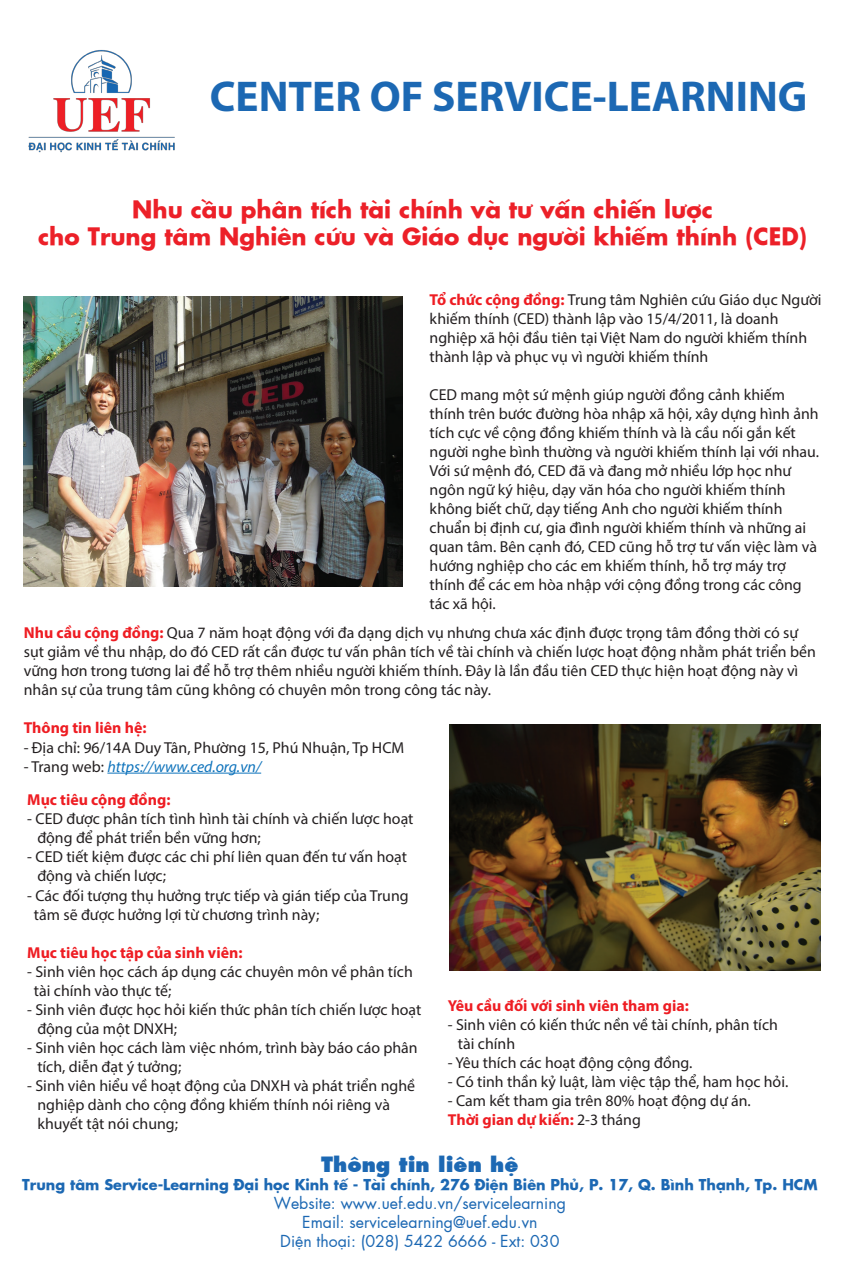
<style>
.page{position:relative;width:849px;height:1263px;background:#fff}
.page>*{position:absolute;margin:0;border:0;box-sizing:border-box;transform-origin:0 0}
.t1{font:700 43.2px "Myriad Pro";color:#1c68b3}
.t2{font:700 23.1px/27.6px "SFU Futura";color:#ec2028;text-align:center}
.t3{font:800 20.25px "SFU Futura";color:#1c68b3}
.t4{font:15.9px/19px "Myriad Pro";color:#231f20}
.t5{font:15.9px/19px "SFU Futura";color:#1c68b3;text-align:center}
.t6{font:700 15.9px "Myriad Pro";color:#ee1d23}
.t7{font:italic 15.9px/33.8px "Myriad Pro";color:#1074bc}
.t8{font:700 14.4px "SFU Futura";color:#1c68b3}
.s1{font-weight:700;color:#ee1d23}
.s2{font-style:normal;color:#231f20}
.s3{font-weight:700;font-style:normal;color:#ee1d23}
</style>
<div class="page">
<img style="left:28px;top:50px;width:147px;height:103px">
<img style="left:24px;top:297px;width:378px;height:290px">
<hr style="left:107px;top:773px;width:154px;height:1px;background:#1074bc">
<img style="left:449px;top:724px;width:372px;height:246px">
<h1 class="t1" style="left:210px;top:69px;width:599px">CENTER OF SERVICE-LEARNING</h1>
<h2 class="t2" style="left:38px;top:193px;width:770px">Nhu cầu phân tích tài chính và tư vấn chiến lược<br>cho Trung tâm Nghiên cứu và Giáo dục người khiếm thính (CED)</h2>
<p class="t4" style="left:430px;top:290px;width:393px"><span class="s1">Tổ chức cộng đồng:</span> Trung tâm Nghiên cứu Giáo dục Người khiếm thính (CED) thành lập vào 15/4/2011, là doanh nghiệp xã hội đầu tiên tại Việt Nam do người khiếm thính thành lập và phục vụ vì người khiếm thính</p>
<p class="t4" style="left:430px;top:385px;width:391px">CED mang một sứ mệnh giúp người đồng cảnh khiếm thính trên bước đường hòa nhập xã hội, xây dựng hình ảnh tích cực về cộng đồng khiếm thính và là cầu nối gắn kết người nghe bình thường và người khiếm thính lại với nhau.<br>Với sứ mệnh đó, CED đã và đang mở nhiều lớp học như ngôn ngữ ký hiệu, dạy văn hóa cho người khiếm thính không biết chữ, dạy tiếng Anh cho người khiếm thính chuẩn bị định cư, gia đình người khiếm thính và những ai quan tâm. Bên cạnh đó, CED cũng hỗ trợ tư vấn việc làm và hướng nghiệp cho các em khiếm thính, hỗ trợ máy trợ thính để các em hòa nhập với cộng đồng trong các công tác xã hội.</p>
<p class="t4" style="left:24px;top:623px;width:793px"><span class="s1">Nhu cầu cộng đồng:</span> Qua 7 năm hoạt động với đa dạng dịch vụ nhưng chưa xác định được trọng tâm đồng thời có sự sụt giảm về thu nhập, do đó CED rất cần được tư vấn phân tích về tài chính và chiến lược hoạt động nhằm phát triển bền vững hơn trong tương lai để hỗ trợ thêm nhiều người khiếm thính. Đây là lần đầu tiên CED thực hiện hoạt động này vì nhân sự của trung tâm cũng không có chuyên môn trong công tác này.</p>
<p class="t6" style="left:24px;top:718px;width:124px">Thông tin liên hệ:</p>
<p class="t4" style="left:24px;top:737px;width:382px">- Địa chỉ: 96/14A Duy Tân, Phường 15, Phú Nhuận, Tp HCM</p>
<p class="t7" style="left:24px;top:749px;width:239px"><span class="s2">- Trang web:</span> https://www.ced.org.vn/<br><span class="s3">Mục tiêu cộng đồng:</span></p>
<p class="t4" style="left:37px;top:809px;width:378px;text-indent:-10px">- CED được phân tích tình hình tài chính và chiến lược hoạt động để phát triển bền vững hơn;</p>
<p class="t4" style="left:37px;top:847px;width:371px;text-indent:-10px">- CED tiết kiệm được các chi phí liên quan đến tư vấn hoạt động và chiến lược;</p>
<p class="t4" style="left:34px;top:885px;width:376px;text-indent:-7px">- Các đối tượng thụ hưởng trực tiếp và gián tiếp của Trung tâm sẽ được hưởng lợi từ chương trình này;</p>
<p class="t6" style="left:27px;top:942px;width:217px">Mục tiêu học tập của sinh viên:</p>
<p class="t4" style="left:34px;top:961px;width:380px;text-indent:-7px">- Sinh viên học cách áp dụng các chuyên môn về phân tích tài chính vào thực tế;</p>
<p class="t4" style="left:37px;top:999px;width:385px;text-indent:-10px">- Sinh viên được học hỏi kiến thức phân tích chiến lược hoạt động của một DNXH;</p>
<p class="t4" style="left:37px;top:1037px;width:382px;text-indent:-10px">- Sinh viên học cách làm việc nhóm, trình bày báo cáo phân tích, diễn đạt ý tưởng;</p>
<p class="t4" style="left:37px;top:1076px;width:379px;text-indent:-10px">- Sinh viên hiểu về hoạt động của DNXH và phát triển nghề nghiệp dành cho cộng đồng khiếm thính nói riêng và khuyết tật nói chung;</p>
<p class="t6" style="left:448px;top:995px;width:242px">Yêu cầu đối với sinh viên tham gia:</p>
<p class="t4" style="left:458px;top:1015px;width:321px;text-indent:-10px">- Sinh viên có kiến thức nền về tài chính, phân tích tài chính</p>
<p class="t4" style="left:448px;top:1053px;width:246px">- Yêu thích các hoạt động cộng đồng.</p>
<p class="t4" style="left:448px;top:1072px;width:342px">- Có tinh thần kỷ luật, làm việc tập thể, ham học hỏi.</p>
<p class="t4" style="left:448px;top:1091px;width:304px">- Cam kết tham gia trên 80% hoạt động dự án.<br><span class="s1">Thời gian dự kiến:</span> 2-3 tháng</p>
<p class="t3" style="left:321px;top:1148px;width:199px">Thông tin liên hệ</p>
<p class="t8" style="left:22px;top:1172px;width:797px">Trung tâm Service-Learning Đại học Kinh tế - Tài chính, 276 Điện Biên Phủ, P. 17, Q. Bình Thạnh, Tp. HCM</p>
<p class="t5" style="left:274px;top:1192px;width:294px">Website: www.uef.edu.vn/servicelearning<br>Email: servicelearning@uef.edu.vn<br>Diện thoại: (028) 5422 6666 - Ext: 030</p>
</div>
